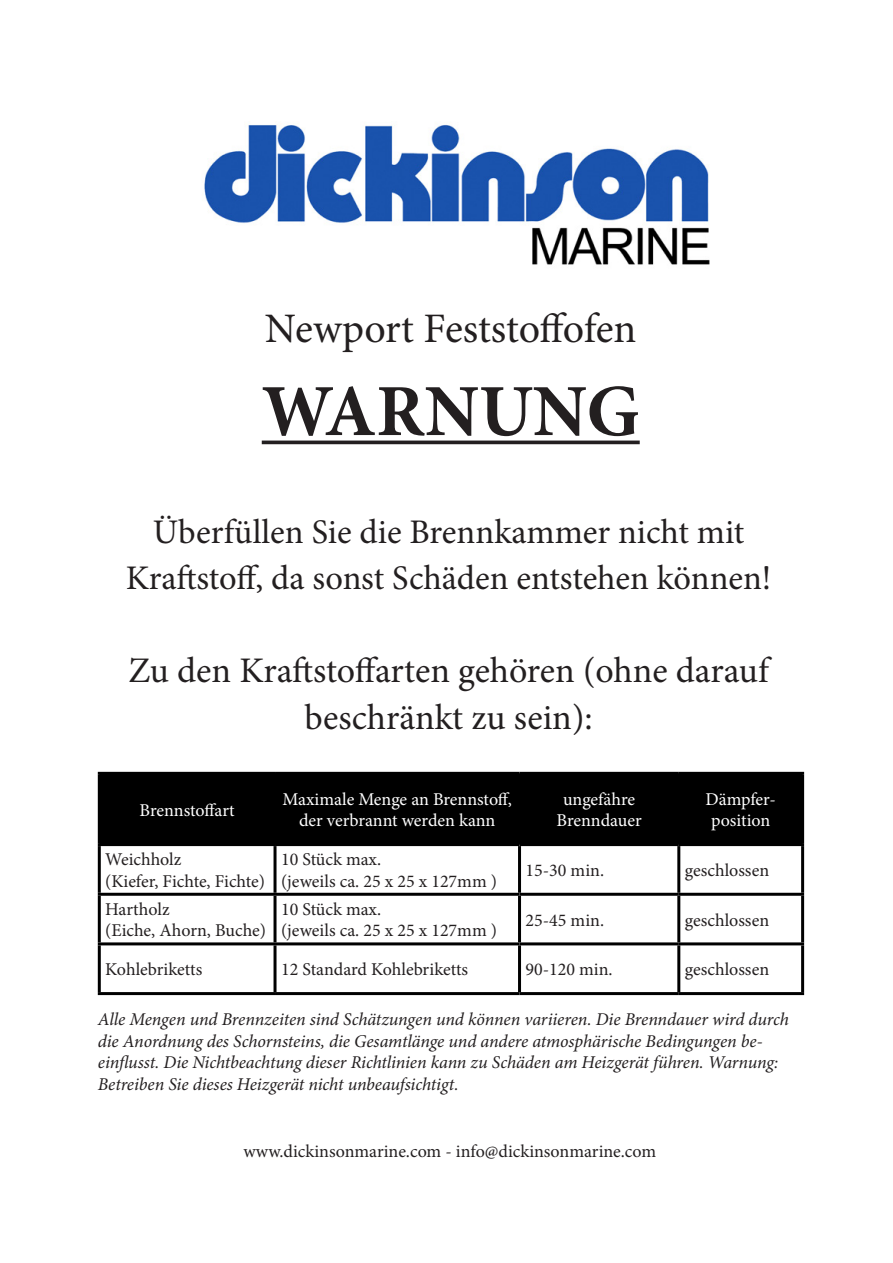
<style>
.page{position:relative;width:893px;height:1263px;background:#fff}
.page>*{position:absolute;margin:0;border:0;box-sizing:border-box;transform-origin:0 0}
.t1{font:700 73.5px "Minion Pro";color:#231f20}
.t2{font:42px "Minion Pro";letter-spacing:-.005em;color:#231f20}
.t3{font:36px/46.5px "Minion Pro";color:#231f20;text-align:center}
.t4{font:34.5px "Minion Pro";color:#231f20}
.t5{font:italic 18px/21.6px "Minion Pro";letter-spacing:-.01em;color:#231f20}
.t6{font:18px "Minion Pro";color:#231f20}
.t7{font:18px/21.6px "Minion Pro";color:#fff;text-align:center}
</style>
<div class="page">
<img style="left:204px;top:124px;width:506px;height:141px">
<hr style="left:262px;top:441px;width:378px;height:3px;background:#231f20">
<div style="left:101px;top:775px;width:700px;height:68px;background:#000"></div>
<hr style="left:98px;top:772px;width:177px;height:3px;background:#000">
<hr style="left:98px;top:775px;width:3px;height:68px;background:#000">
<hr style="left:275px;top:772px;width:244px;height:3px;background:#000">
<hr style="left:274px;top:775px;width:3px;height:68px;background:#000">
<hr style="left:519px;top:772px;width:160px;height:3px;background:#000">
<hr style="left:518px;top:775px;width:3px;height:68px;background:#000">
<hr style="left:679px;top:772px;width:125px;height:3px;background:#000">
<hr style="left:677px;top:775px;width:3px;height:68px;background:#000">
<hr style="left:801px;top:775px;width:3px;height:68px;background:#000">
<hr style="left:98px;top:843px;width:177px;height:3px;background:#000">
<hr style="left:98px;top:846px;width:3px;height:47px;background:#000">
<hr style="left:275px;top:843px;width:244px;height:3px;background:#000">
<hr style="left:274px;top:846px;width:3px;height:47px;background:#000">
<hr style="left:519px;top:843px;width:160px;height:3px;background:#000">
<hr style="left:518px;top:846px;width:3px;height:47px;background:#000">
<hr style="left:679px;top:843px;width:125px;height:3px;background:#000">
<hr style="left:677px;top:846px;width:3px;height:47px;background:#000">
<hr style="left:801px;top:846px;width:3px;height:47px;background:#000">
<hr style="left:98px;top:893px;width:177px;height:3px;background:#000">
<hr style="left:98px;top:896px;width:3px;height:46px;background:#000">
<hr style="left:275px;top:893px;width:244px;height:3px;background:#000">
<hr style="left:274px;top:896px;width:3px;height:46px;background:#000">
<hr style="left:519px;top:893px;width:160px;height:3px;background:#000">
<hr style="left:518px;top:896px;width:3px;height:46px;background:#000">
<hr style="left:679px;top:893px;width:125px;height:3px;background:#000">
<hr style="left:677px;top:896px;width:3px;height:46px;background:#000">
<hr style="left:801px;top:896px;width:3px;height:46px;background:#000">
<hr style="left:98px;top:942px;width:177px;height:3px;background:#000">
<hr style="left:98px;top:945px;width:3px;height:47px;background:#000">
<hr style="left:275px;top:942px;width:244px;height:3px;background:#000">
<hr style="left:274px;top:945px;width:3px;height:47px;background:#000">
<hr style="left:519px;top:942px;width:160px;height:3px;background:#000">
<hr style="left:518px;top:945px;width:3px;height:47px;background:#000">
<hr style="left:679px;top:942px;width:125px;height:3px;background:#000">
<hr style="left:677px;top:945px;width:3px;height:47px;background:#000">
<hr style="left:801px;top:945px;width:3px;height:47px;background:#000">
<hr style="left:98px;top:992px;width:177px;height:3px;background:#000">
<hr style="left:275px;top:992px;width:244px;height:3px;background:#000">
<hr style="left:519px;top:992px;width:160px;height:3px;background:#000">
<hr style="left:679px;top:992px;width:125px;height:3px;background:#000">
<p class="t2" style="left:265px;top:300px;width:373px">Newport Feststoffofen</p>
<p class="t1" style="left:262px;top:360px;width:379px">WARNUNG</p>
<p class="t4" style="left:153px;top:509px;width:593px">Überfüllen Sie die Brennkammer nicht mit</p>
<p class="t4" style="left:126px;top:555px;width:647px">Kraftstoff, da sonst Schäden entstehen können!</p>
<p class="t3" style="left:129px;top:648px;width:642px">Zu den Kraftstoffarten gehören (ohne darauf beschränkt zu sein):</p>
<p class="t7" style="left:140px;top:799px;width:97px">Brennstoffart</p>
<p class="t7" style="left:282px;top:788px;width:231px">Maximale Menge an Brennstoff, der verbrannt werden kann</p>
<p class="t7" style="left:563px;top:788px;width:74px">ungefähre</p>
<p class="t7" style="left:557px;top:810px;width:87px">Brenndauer</p>
<p class="t7" style="left:706px;top:788px;width:72px">Dämpfer-</p>
<p class="t7" style="left:711px;top:810px;width:61px">position</p>
<p class="t6" style="left:105px;top:847px;width:78px">Weichholz</p>
<p class="t6" style="left:105px;top:869px;width:161px">(Kiefer, Fichte, Fichte)</p>
<p class="t6" style="left:105px;top:897px;width:66px">Hartholz</p>
<p class="t6" style="left:105px;top:919px;width:162px">(Eiche, Ahorn, Buche)</p>
<p class="t6" style="left:281px;top:847px;width:102px">10 Stück max.</p>
<p class="t6" style="left:281px;top:869px;width:218px">(jeweils ca. 25 x 25 x 127mm )</p>
<p class="t6" style="left:281px;top:897px;width:102px">10 Stück max.</p>
<p class="t6" style="left:281px;top:919px;width:218px">(jeweils ca. 25 x 25 x 127mm )</p>
<p class="t6" style="left:525px;top:858px;width:80px">15-30 min.</p>
<p class="t6" style="left:685px;top:858px;width:86px">geschlossen</p>
<p class="t6" style="left:525px;top:908px;width:80px">25-45 min.</p>
<p class="t6" style="left:685px;top:908px;width:86px">geschlossen</p>
<p class="t6" style="left:105px;top:957px;width:99px">Kohlebriketts</p>
<p class="t6" style="left:281px;top:957px;width:189px">12 Standard Kohlebriketts</p>
<p class="t6" style="left:525px;top:957px;width:89px">90-120 min.</p>
<p class="t6" style="left:685px;top:957px;width:86px">geschlossen</p>
<p class="t5" style="left:98px;top:1008px;width:693px">Alle Mengen und Brennzeiten sind Schätzungen und können variieren. Die Brenndauer wird durch die Anordnung des Schornsteins, die Gesamtlänge und andere atmosphärische Bedingungen be&shy;einflusst. Die Nichtbeachtung dieser Richtlinien kann zu Schäden am Heizgerät führen. Warnung:<br>Betreiben Sie dieses Heizgerät nicht unbeaufsichtigt.</p>
<p class="t6" style="left:243px;top:1139px;width:414px">www.dickinsonmarine.com - info@dickinsonmarine.com</p>
</div>
